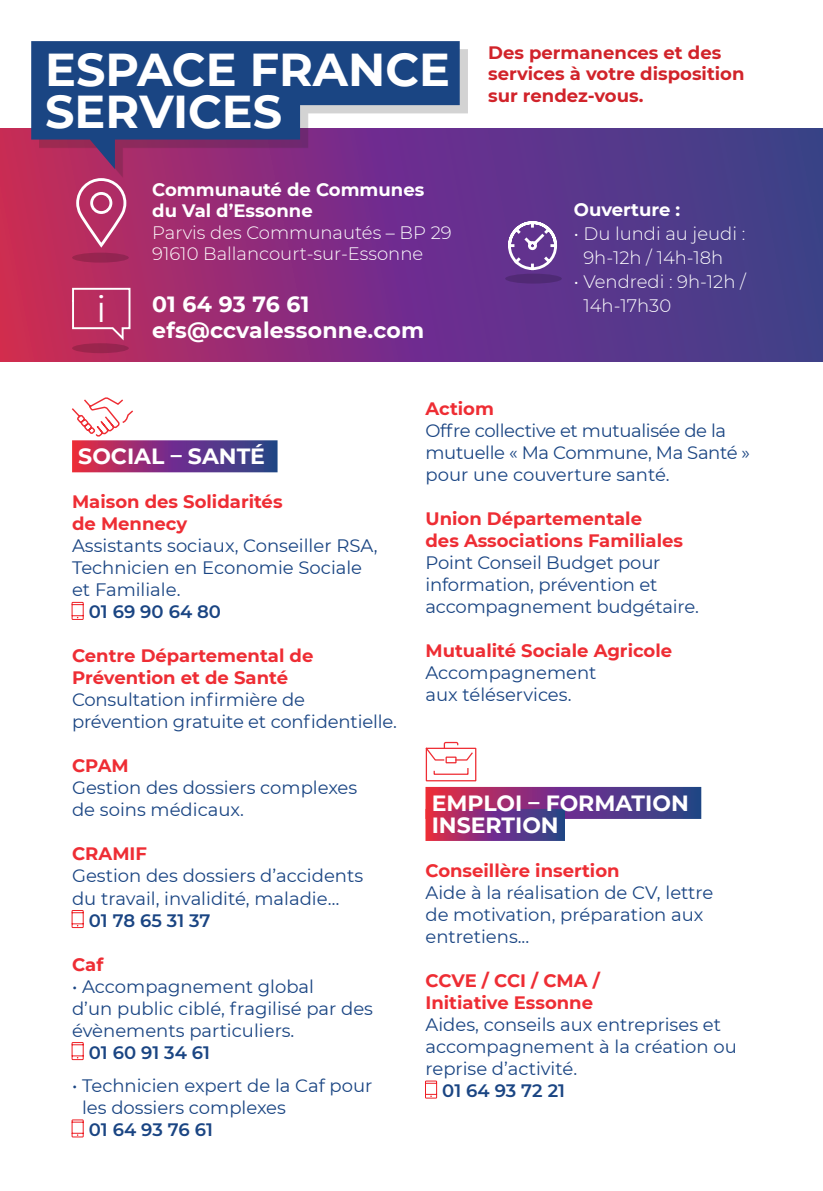
<style>
.page{position:relative;width:823px;height:1191px;background:#fff}
.page>*{position:absolute;margin:0;border:0;box-sizing:border-box;transform-origin:0 0}
.t1{font:700 46px/42px "Montserrat";color:#fff}
.t2{font:36px "Montserrat";color:#fff}
.t3{font:700 22px/22px "Montserrat";color:#fff}
.t4{font:18px/22px "Montserrat";color:#1a4583}
.t5{font:700 18px/22px "Montserrat";color:#ee2d34}
.t6{font:300 18px/24px "Montserrat";color:#fff}
.t7{font:18px/22px "Montserrat";letter-spacing:-.02em;color:#1a4583}
.t8{font:700 18px/21.6px "Montserrat";color:#d1232a}
.t9{font:600 18px "Montserrat";color:#1a4583}
.t10{font:700 18px/21.6px "Montserrat";color:#fff}
.s1{font-weight:700;color:#ee2d34}
</style>
<div class="page">
<svg style="left:0;top:129px;width:822px;height:232px;background:#733280"></svg>
<div style="left:39px;top:49px;width:428px;height:128px;background:#231f20;opacity:.2"></div>
<svg style="left:31px;top:41px;width:428px;height:128px;background:#434988"></svg>
<svg style="left:72px;top:440px;width:205px;height:32px;background:#7d3579"></svg>
<svg style="left:72px;top:397px;width:61px;height:40px"></svg>
<svg style="left:71px;top:601px;width:13px;height:19px"></svg>
<svg style="left:71px;top:910px;width:13px;height:18px"></svg>
<svg style="left:71px;top:1042px;width:13px;height:18px"></svg>
<svg style="left:71px;top:1119px;width:13px;height:18px"></svg>
<svg style="left:425px;top:787px;width:275px;height:32px;background:#73347c"></svg>
<svg style="left:425px;top:809px;width:139px;height:32px;background:#7d3379"></svg>
<div style="left:425px;top:747px;width:51px;height:34px;border:1px solid #ee2d34"></div>
<svg style="left:425px;top:741px;width:48px;height:34px"></svg>
<svg style="left:425px;top:1080px;width:12px;height:18px"></svg>
<div style="left:505px;top:274px;width:56px;height:10px;background:#512a75;border-radius:50%"></div>
<svg style="left:506px;top:220px;width:52px;height:51px"></svg>
<div style="left:72px;top:253px;width:57px;height:10px;background:#962550;border-radius:50%"></div>
<svg style="left:75px;top:177px;width:53px;height:71px;background:#c0517e"></svg>
<div style="left:72px;top:343px;width:57px;height:10px;background:#99254d;border-radius:50%"></div>
<svg style="left:71px;top:287px;width:60px;height:56px;background:#c04572"></svg>
<p class="t1" style="left:45px;top:47px;width:406px">ESPACE FRANCE<br>SERVICES</p>
<p class="t2" style="left:96px;top:284px;width:11px">i</p>
<p class="t10" style="left:152px;top:177px;width:273px">Communauté de Communes du Val d’Essonne</p>
<p class="t6" style="left:152px;top:220px;width:301px">Parvis des Communautés – BP 29</p>
<p class="t6" style="left:152px;top:241px;width:272px">91610 Ballancourt-sur-Essonne</p>
<p class="t3" style="left:152px;top:292px;width:159px">01 64 93 76 61</p>
<p class="t3" style="left:152px;top:318px;width:273px">efs@ccvalessonne.com</p>
<p class="t8" style="left:488px;top:40px;width:258px">Des permanences et des services à votre disposition sur rendez-vous.</p>
<p class="t10" style="left:573px;top:198px;width:108px">Ouverture :</p>
<p class="t6" style="left:583px;top:221px;width:163px;text-indent:-10px">• Du lundi au jeudi :<br>9h-12h / 14h-18h</p>
<p class="t6" style="left:583px;top:269px;width:164px;text-indent:-10px">• Vendredi : 9h-12h /<br>14h-17h30</p>
<p class="t3" style="left:78px;top:444px;width:188px">SOCIAL – SANTÉ</p>
<p class="t5" style="left:72px;top:490px;width:212px">Maison des Solidarités de Mennecy</p>
<p class="t4" style="left:72px;top:534px;width:307px">Assistants sociaux, Conseiller RSA,<br>Technicien en Economie Sociale et Familiale.</p>
<p class="t9" style="left:89px;top:599px;width:134px">01 69 90 64 80</p>
<p class="t5" style="left:72px;top:644px;width:243px">Centre Départemental de<br>Prévention et de Santé</p>
<p class="t4" style="left:72px;top:688px;width:326px">Consultation infirmière de prévention gratuite et confidentielle.</p>
<p class="t5" style="left:72px;top:754px;width:58px">CPAM</p>
<p class="t4" style="left:72px;top:776px;width:286px">Gestion des dossiers complexes de soins médicaux.</p>
<p class="t5" style="left:72px;top:842px;width:76px">CRAMIF</p>
<p class="t4" style="left:72px;top:864px;width:292px">Gestion des dossiers d’accidents du travail, invalidité, maladie…</p>
<p class="t9" style="left:89px;top:907px;width:123px">01 78 65 31 37</p>
<p class="t5" style="left:72px;top:952px;width:33px">Caf</p>
<p class="t4" style="left:72px;top:974px;width:243px">• Accompagnement global</p>
<p class="t4" style="left:72px;top:996px;width:302px">d’un public ciblé, fragilisé par des évènements particuliers.</p>
<p class="t9" style="left:89px;top:1039px;width:123px">01 60 91 34 61</p>
<p class="t4" style="left:82px;top:1073px;width:291px;text-indent:-10px">• Technicien expert de la Caf pour les dossiers complexes</p>
<p class="t9" style="left:89px;top:1116px;width:125px">01 64 93 76 61</p>
<p class="t5" style="left:425px;top:396px;width:70px">Actiom</p>
<p class="t7" style="left:425px;top:419px;width:326px">Offre collective et mutualisée de la mutuelle « Ma Commune, Ma Santé » pour une couverture santé.</p>
<p class="t5" style="left:425px;top:506px;width:259px">Union Départementale<br>des Associations Familiales</p>
<p class="t4" style="left:425px;top:551px;width:275px">Point Conseil Budget pour information, prévention et accompagnement budgétaire.</p>
<p class="t5" style="left:425px;top:638px;width:248px">Mutualité Sociale Agricole</p>
<p class="t4" style="left:425px;top:661px;width:172px">Accompagnement aux téléservices.</p>
<p class="t3" style="left:431px;top:791px;width:258px">EMPLOI – FORMATION<br>INSERTION</p>
<p class="t5" style="left:425px;top:858px;width:195px">Conseillère insertion</p>
<p class="t4" style="left:425px;top:881px;width:289px">Aide à la réalisation de CV, lettre de motivation, préparation aux entretiens...</p>
<p class="t5" style="left:425px;top:968px;width:176px">CCVE / CCI / CMA /</p>
<p class="t4" style="left:425px;top:991px;width:313px"><span class="s1">Initiative Essonne<br></span>Aides, conseils aux entreprises et accompagnement à la création ou reprise d’activité.</p>
<p class="t9" style="left:442px;top:1077px;width:124px">01 64 93 72 21</p>
</div>
